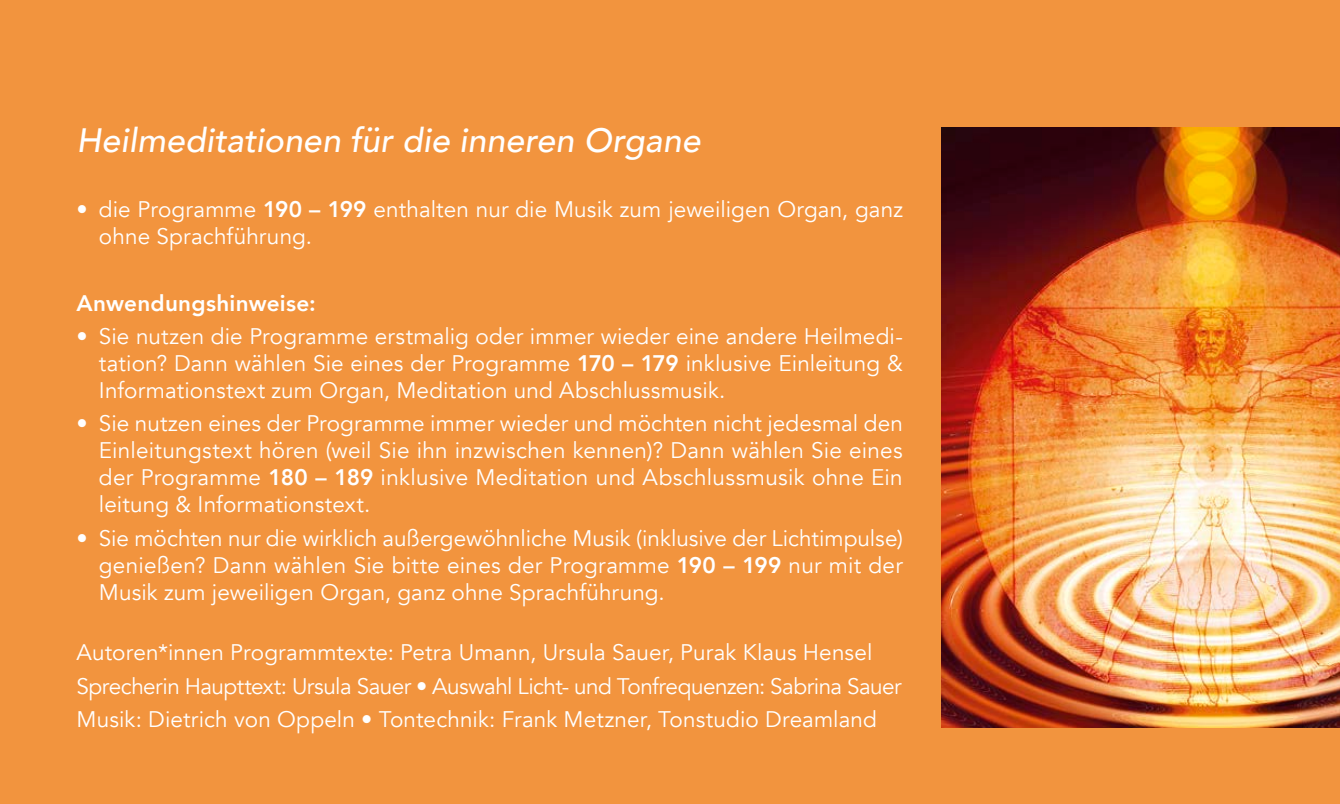
<style>
.page{position:relative;width:1340px;height:804px;background:#fff}
.page>*{position:absolute;margin:0;border:0;box-sizing:border-box;transform-origin:0 0}
.t1{font:italic 500 33.75px "Avenir";letter-spacing:.005em;color:#fff}
.t2{font:22.5px/27px "Avenir";letter-spacing:.005em;color:#fff;text-align:justify}
.t3{font:800 22.5px "Avenir";letter-spacing:.01em;color:#fff}
.s1{font-weight:800}
</style>
<div class="page">
<div style="left:0;top:0;width:1339px;height:804px;background:#f2943e"></div>
<img style="left:941px;top:128px;width:398px;height:599px">
<h1 class="t1" style="left:77px;top:120px;width:625px">Heilmeditationen für die inneren Organe</h1>
<p class="t2" style="left:99px;top:196px;width:805px;text-indent:-22px">• die Programme <span class="s1">190 – 199</span> enthalten nur die Musik zum jeweiligen Organ, ganz ohne Sprachführung.</p>
<p class="t3" style="left:77px;top:285px;width:241px">Anwendungshinweise:</p>
<p class="t2" style="left:99px;top:323px;width:805px;text-indent:-22px">• Sie nutzen die Programme erstmalig oder immer wieder eine andere Heilmedi&shy;tation? Dann wählen Sie eines der Programme <span class="s1">170 – 179</span> inklusive Einleitung &amp; Informationstext zum Organ, Meditation und Abschlussmusik.</p>
<p class="t2" style="left:99px;top:410px;width:805px;text-indent:-22px">• Sie nutzen eines der Programme immer wieder und möchten nicht jedesmal den Einleitungstext hören (weil Sie ihn inzwischen kennen)? Dann wählen Sie eines der Programme <span class="s1">180 – 189</span> inklusive Meditation und Abschlussmusik ohne Ein leitung &amp; Informationstext.</p>
<p class="t2" style="left:99px;top:525px;width:805px;text-indent:-22px">• Sie möchten nur die wirklich außergewöhnliche Musik (inklusive der Lichtimpulse) genießen? Dann wählen Sie bitte eines der Programme <span class="s1">190 – 199</span> nur mit der Musik zum jeweiligen Organ, ganz ohne Sprachführung.</p>
<p class="t2" style="left:77px;top:635px;width:826px;line-height:33.8px;text-align:left">Autoren*innen Programmtexte: Petra Umann, Ursula Sauer, Purak Klaus Hensel<br>Sprecherin Haupttext: Ursula Sauer • Auswahl Licht- und Tonfrequenzen: Sabrina Sauer<br>Musik: Dietrich von Oppeln • Tontechnik: Frank Metzner, Tonstudio Dreamland</p>
</div>
